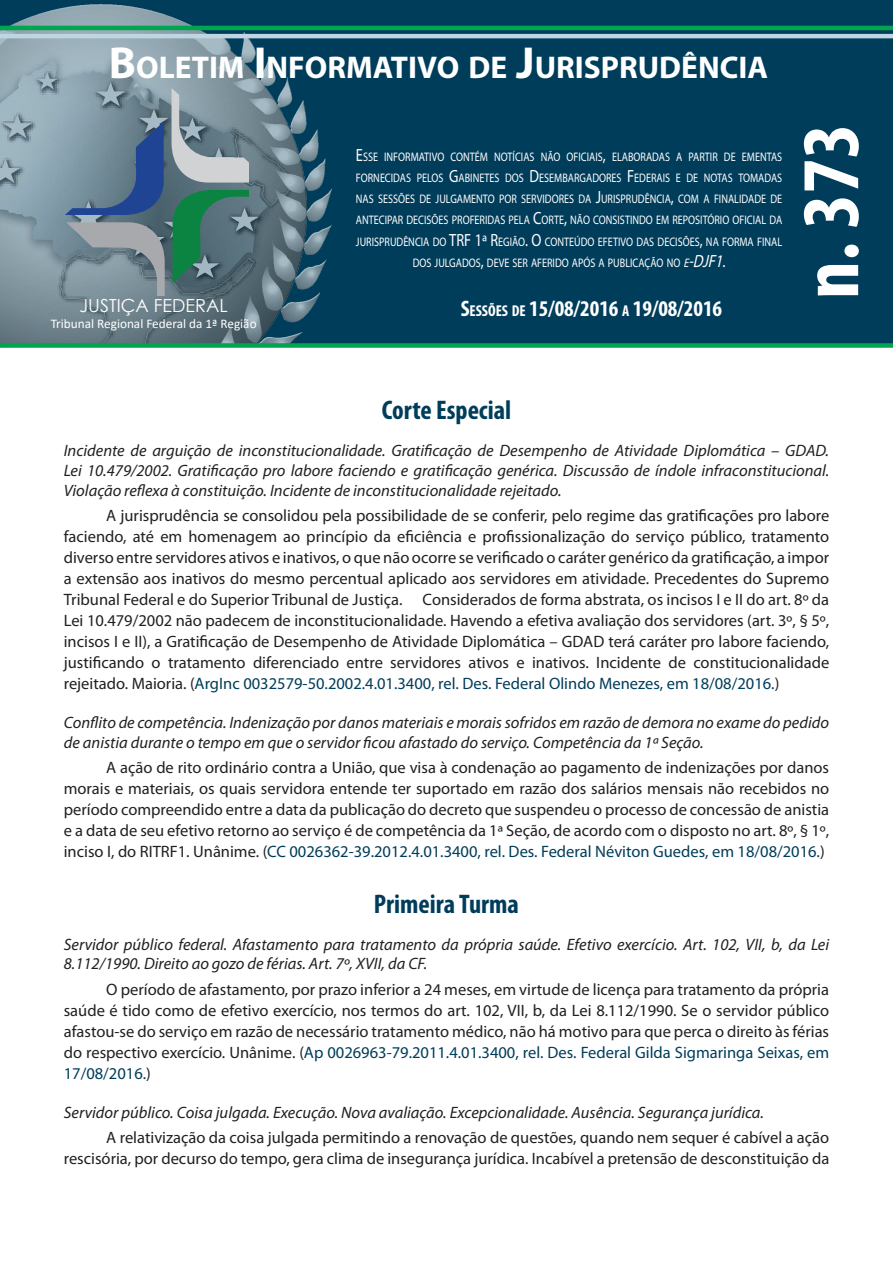
<style>
.page{position:relative;width:893px;height:1263px;background:#fff}
.page>*{position:absolute;margin:0;border:0;box-sizing:border-box;transform-origin:0 0}
.t1{font:700 condensed 82.5px "Myriad Pro";color:#fff}
.t2{font:700 31.5px "Myriad Pro";color:#fff}
.TÍTULO{font:700 condensed 27px "Myriad Pro";color:#003d5a}
.t3{font:700 condensed 22.5px "Myriad Pro";color:#fff}
.t4{font:18px "Century Gothic";color:#fff}
.Texto_EMENTA{font:16.5px/21px "Myriad Pro";color:#231f20;text-align:justify}
.Cabeça_EMENTA{font:italic 16.5px/19.8px "Myriad Pro";color:#231f20}
.t5{font:13.2px "Calibri";color:#fff}
.t6{font:12.45px/21.3px "Myriad Pro";color:#fff;text-align:center;scale:.82 1}
.s1{font-size:45px}
.s2{font-size:17.7px}
.s3{font-style:italic}
.s4{font-style:italic;font-size:17.7px}
.s5{font-size:15.75px}
.s6{color:#003d5a}
</style>
<div class="page">
<div style="left:0;top:0;width:893px;height:343px;background:#003d5a"></div>
<img style="left:0;top:4px;width:406px;height:339px">
<hr style="left:0;top:34px;width:893px;height:4px;background:#bed5e2">
<svg style="left:0;top:343px;width:893px;height:5px;background:#0ea558"></svg>
<hr style="left:0;top:26px;width:893px;height:4px;background:#00a54f">
<svg style="left:65px;top:122px;width:99px;height:93px;background:#5a7696"></svg>
<svg style="left:173px;top:190px;width:76px;height:93px;background:#3d7666"></svg>
<svg style="left:66px;top:222px;width:99px;height:74px;background:#86949c"></svg>
<svg style="left:171px;top:88px;width:78px;height:95px;background:#91a0a7"></svg>
<h2 class="t2" style="left:109px;top:47px;width:661px"><span class="s1">B</span>OLETIM <span class="s1">I</span> NFORMATIVO DE <span class="s1">J</span>URISPRUDÊNCIA</h2>
<p class="t6" style="left:356px;top:146px;width:521px"><span class="s2">E</span>SSE INFORMATIVO CONTÉM NOTÍCIAS NÃO OFICIAIS<span class="s2">,</span> ELABORADAS A PARTIR DE EMENTAS FORNECIDAS PELOS <span class="s2">G</span>ABINETES DOS <span class="s2">D</span>ESEMBARGADORES <span class="s2">F</span> EDERAIS E DE NOTAS TOMADAS NAS SESSÕES DE JULGAMENTO POR SERVIDORES DA <span class="s2">J</span>URISPRUDÊNCIA<span class="s2">,</span> COM A FINALIDADE DE ANTECIPAR DECISÕES PROFERIDAS PELA <span class="s2">C</span>ORTE<span class="s2">,</span> NÃO CONSISTINDO EM REPOSITÓRIO OFICIAL DA JURISPRUDÊNCIA DO <span class="s2">TRF 1ª R</span>EGIÃO<span class="s2">. O</span> CONTEÚDO EFETIVO DAS DECISÕES<span class="s2">,</span> NA FORMA FINAL DOS JULGADOS<span class="s2">,</span> DEVE SER AFERIDO APÓS A PUBLICAÇÃO NO <span class="s3">e</span><span class="s4">-DJF1</span><span class="s2">.</span></p>
<p class="t4" style="left:80px;top:293px;width:150px">JUSTIÇA FEDERAL</p>
<h3 class="t3" style="left:461px;top:294px;width:263px">S<span class="s5">ESSÕES DE</span> 15/08/2016 <span class="s5">A</span> 19/08/2016</h3>
<p class="t5" style="left:51px;top:314px;width:207px">Tribunal Regional Federal da 1ª Região</p>
<h1 class="t1" style="left:779px;top:299px;width:177px;rotate:-90deg">n. 373</h1>
<p class="TÍTULO" style="left:382px;top:393px;width:131px">Corte Especial</p>
<p class="Cabeça_EMENTA" style="left:64px;top:440px;width:767px;text-align:justify">Incidente de arguição de inconstitucionalidade. Gratificação de Desempenho de Atividade Diplomática – GDAD.<br>Lei 10.479/2002. Gratificação pro labore faciendo e gratificação genérica. Discussão de índole infraconstitucional.<br>Violação reflexa à constituição. Incidente de inconstitucionalidade rejeitado.</p>
<p class="Texto_EMENTA" style="left:64px;top:505px;width:767px;text-indent:43px">A jurisprudência se consolidou pela possibilidade de se conferir, pelo regime das gratificações pro labore faciendo, até em homenagem ao princípio da eficiência e profissionalização do serviço público, tratamento diverso entre servidores ativos e inativos, o que não ocorre se verificado o caráter genérico da gratificação, a impor a extensão aos inativos do mesmo percentual aplicado aos servidores em atividade. Precedentes do Supremo Tribunal Federal e do Superior Tribunal de Justiça. Considerados de forma abstrata, os incisos I e II do art. 8º da Lei 10.479/2002 não padecem de inconstitucionalidade. Havendo a efetiva avaliação dos servidores (art. 3º, § 5º, incisos I e II), a Gratificação de Desempenho de Atividade Diplomática – GDAD terá caráter pro labore faciendo, justificando o tratamento diferenciado entre servidores ativos e inativos. Incidente de constitucionalidade rejeitado. Maioria. (<span class="s6">ArgInc 0032579-50.2002.4.01.3400, rel. Des. Federal Olindo Menezes, em 18/08/2016.</span>)</p>
<p class="Cabeça_EMENTA" style="left:64px;top:712px;width:767px">Conflito de competência. Indenização por danos materiais e morais sofridos em razão de demora no exame do pedido de anistia durante o tempo em que o servidor ficou afastado do serviço. Competência da 1ª Seção.</p>
<p class="Texto_EMENTA" style="left:64px;top:757px;width:767px;text-indent:43px">A ação de rito ordinário contra a União, que visa à condenação ao pagamento de indenizações por danos morais e materiais, os quais servidora entende ter suportado em razão dos salários mensais não recebidos no período compreendido entre a data da publicação do decreto que suspendeu o processo de concessão de anistia e a data de seu efetivo retorno ao serviço é de competência da 1ª Seção, de acordo com o disposto no art. 8º, § 1º, inciso I, do RITRF1. Unânime. (<span class="s6">CC 0026362-39.2012.4.01.3400, rel. Des. Federal Néviton Guedes, em 18/08/2016.</span>)</p>
<p class="TÍTULO" style="left:374px;top:887px;width:147px">Primeira Turma</p>
<p class="Cabeça_EMENTA" style="left:64px;top:934px;width:767px">Servidor público federal. Afastamento para tratamento da própria saúde. Efetivo exercício. Art. 102, VII, b, da Lei<br>8.112/1990. Direito ao gozo de férias. Art. 7º, XVII, da CF.</p>
<p class="Texto_EMENTA" style="left:64px;top:978px;width:767px;text-indent:43px">O período de afastamento, por prazo inferior a 24 meses, em virtude de licença para tratamento da própria saúde é tido como de efetivo exercício, nos termos do art. 102, VII, b, da Lei 8.112/1990. Se o servidor público afastou-se do serviço em razão de necessário tratamento médico, não há motivo para que perca o direito às férias do respectivo exercício. Unânime. (<span class="s6">Ap 0026963-79.2011.4.01.3400, rel. Des. Federal Gilda Sigmaringa Seixas, em 17/08/2016.</span>)</p>
<p class="Cabeça_EMENTA" style="left:64px;top:1102px;width:702px">Servidor público. Coisa julgada. Execução. Nova avaliação. Excepcionalidade. Ausência. Segurança jurídica.</p>
<p class="Texto_EMENTA" style="left:64px;top:1126px;width:767px;text-align:right">A relativização da coisa julgada permitindo a renovação de questões, quando nem sequer é cabível a ação rescisória, por decurso do tempo, gera clima de insegurança jurídica. Incabível a pretensão de desconstituição da</p>
</div>
